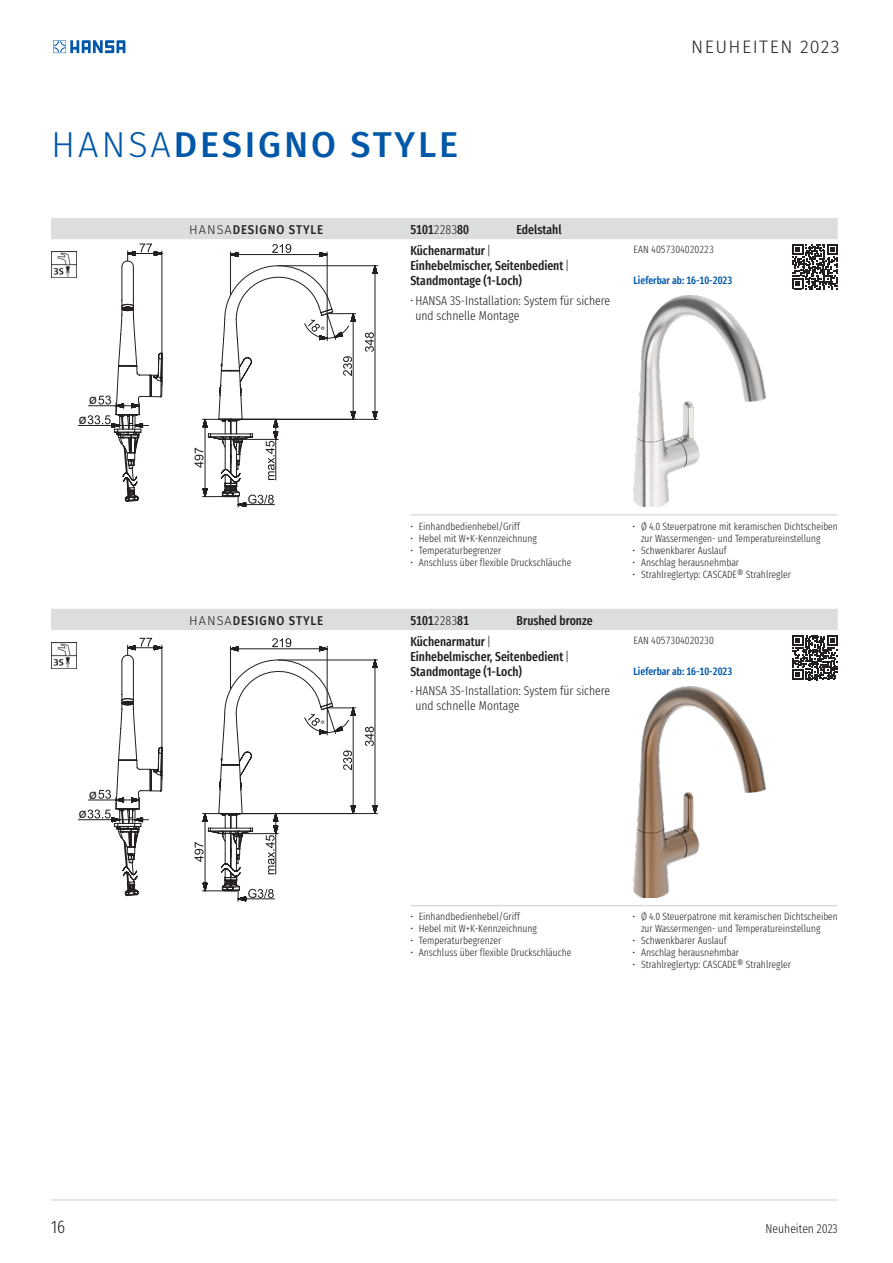
<style>
.page{position:relative;width:893px;height:1263px;background:#fff}
.page>*{position:absolute;margin:0;border:0;box-sizing:border-box;transform-origin:0 0}
.links_ZAB_30pt{font:500 36px "Fira Sans";letter-spacing:.08em;color:#0157a8}
.t1{font:300 18px "Fira Sans";letter-spacing:.08em;color:#231f20}
.t2{font:300 18px "Fira Sans Compressed";color:#231f20}
.Image{font:13.65px "Arial";color:#231f20}
._10pt_ZAB_GS_Advance{font:300 12.75px/15px "Fira Sans Compressed";color:#231f20}
._10pt_ZAB_GS_Abst_1{font:500 12.75px/15px "Fira Sans Compressed";color:#231f20}
._10pt_ZAB_GS{font:500 12.75px "Fira Sans";letter-spacing:.08em;color:#231f20;scale:.9 1}
._10pt_ZAB_GS-2{font:500 12.75px "Fira Sans Compressed";color:#231f20}
._8pt_ZAB_GS{font:500 12.75px "Fira Sans Compressed";color:#231f20}
.Artikelnummer{font:500 12.75px "Fira Sans Compressed";color:#231f20}
.Image-2{font:11.4px "Arial";color:#231f20}
._8pt_ZAB_GS_Aufzählu{font:300 10.5px/12px "Fira Sans Compressed";color:#231f20}
._8pt_ZAB_GS-2{font:500 10.5px "Fira Sans Compressed";color:#0157a8}
._8pt_ZAB_GS_EAN{font:300 10.5px "Fira Sans Compressed";color:#231f20}
.s1{font-weight:300}
.s2{font-size:10.5px}
.s3{font-size:12px}
</style>
<div class="page">
<hr style="left:51px;top:1199px;width:787px;height:2px;background:#dcdddf">
<svg style="left:53px;top:40px;width:72px;height:13px"></svg>
<svg style="left:51px;top:218px;width:787px;height:290px"></svg>
<hr style="left:410px;top:514px;width:428px;height:1px;background:#dcdddf">
<svg style="left:51px;top:609px;width:787px;height:293px"></svg>
<div style="left:410px;top:899px;width:428px;height:7px;background:#fff"></div>
<hr style="left:410px;top:905px;width:428px;height:1px;background:#dcdddf">
<h2 class="t1" style="left:691px;top:34px;width:150px">NEUHEITEN 2023</h2>
<p class="links_ZAB_30pt" style="left:51px;top:116px;width:409px"><span class="s1">HANSA</span>DESIGNO STYLE</p>
<p class="_10pt_ZAB_GS" style="left:189px;top:219px;width:151px"><span class="s1">HANSA</span>DESIGNO STYLE</p>
<p class="Artikelnummer" style="left:410px;top:219px;width:60px">5101<span class="s1">2283</span>80</p>
<p class="_8pt_ZAB_GS" style="left:517px;top:219px;width:47px">Edelstahl</p>
<p class="Image-2" style="left:321px;top:323px;width:6px">°</p>
<p class="_10pt_ZAB_GS-2" style="left:410px;top:241px;width:82px">Küchenarmatur<span class="s1">|</span></p>
<p class="_10pt_ZAB_GS_Abst_1" style="left:410px;top:258px;width:160px">Einhebelmischer, Seitenbedient<span class="s1">|<br></span>Standmontage (1-Loch)</p>
<p class="_10pt_ZAB_GS_Advance" style="left:415px;top:293px;width:196px;text-indent:-5px"><span class="s2">•</span> HANSA 3S-Installation: System für sichere und schnelle Montage</p>
<p class="_8pt_ZAB_GS_EAN" style="left:634px;top:242px;width:82px">EAN 4057304020223</p>
<p class="_8pt_ZAB_GS-2" style="left:634px;top:272px;width:100px">Lieferbar ab: 16-10-2023</p>
<p class="Image" style="left:89px;top:390px;width:10px">ø</p>
<p class="Image" style="left:79px;top:410px;width:10px">ø</p>
<p class="Image" style="left:89px;top:784px;width:10px">ø</p>
<p class="Image" style="left:79px;top:804px;width:10px">ø</p>
<p class="_8pt_ZAB_GS_Aufzählu" style="left:410px;top:520px;width:111px">• Einhandbedienhebel/Griff</p>
<p class="_8pt_ZAB_GS_Aufzählu" style="left:410px;top:532px;width:128px">• Hebel mit W+K-Kennzeichnung</p>
<p class="_8pt_ZAB_GS_Aufzählu" style="left:410px;top:544px;width:93px">• Temperaturbegrenzer</p>
<p class="_8pt_ZAB_GS_Aufzählu" style="left:410px;top:556px;width:163px">• Anschluss über flexible Druckschläuche</p>
<p class="_10pt_ZAB_GS" style="left:189px;top:610px;width:151px"><span class="s1">HANSA</span>DESIGNO STYLE</p>
<p class="Artikelnummer" style="left:410px;top:610px;width:60px">5101<span class="s1">2283</span>81</p>
<p class="_8pt_ZAB_GS" style="left:517px;top:610px;width:77px">Brushed bronze</p>
<p class="Image-2" style="left:321px;top:717px;width:6px">°</p>
<p class="_10pt_ZAB_GS-2" style="left:410px;top:631px;width:82px">Küchenarmatur<span class="s1">|</span></p>
<p class="_10pt_ZAB_GS_Abst_1" style="left:410px;top:649px;width:160px">Einhebelmischer, Seitenbedient<span class="s1">|<br></span>Standmontage (1-Loch)</p>
<p class="_10pt_ZAB_GS_Advance" style="left:415px;top:683px;width:196px;text-indent:-5px"><span class="s2">•</span> HANSA 3S-Installation: System für sichere und schnelle Montage</p>
<p class="_8pt_ZAB_GS_Aufzählu" style="left:641px;top:520px;width:198px;text-indent:-9px">• Ø 4.0 Steuerpatrone mit keramischen Dichtscheiben zur Wassermengen- und Temperatureinstellung</p>
<p class="_8pt_ZAB_GS_Aufzählu" style="left:632px;top:544px;width:96px">• Schwenkbarer Auslauf</p>
<p class="_8pt_ZAB_GS_Aufzählu" style="left:632px;top:556px;width:108px">• Anschlag herausnehmbar</p>
<p class="_8pt_ZAB_GS_Aufzählu" style="left:632px;top:568px;width:160px">• Strahlreglertyp: CASCADE<span class="s3">®</span> Strahlregler</p>
<p class="_8pt_ZAB_GS_EAN" style="left:634px;top:633px;width:82px">EAN 4057304020230</p>
<p class="_8pt_ZAB_GS-2" style="left:634px;top:663px;width:100px">Lieferbar ab: 16-10-2023</p>
<p class="_8pt_ZAB_GS_Aufzählu" style="left:410px;top:911px;width:111px">• Einhandbedienhebel/Griff</p>
<p class="_8pt_ZAB_GS_Aufzählu" style="left:410px;top:923px;width:128px">• Hebel mit W+K-Kennzeichnung</p>
<p class="_8pt_ZAB_GS_Aufzählu" style="left:410px;top:935px;width:93px">• Temperaturbegrenzer</p>
<p class="_8pt_ZAB_GS_Aufzählu" style="left:410px;top:947px;width:163px">• Anschluss über flexible Druckschläuche</p>
<p class="_8pt_ZAB_GS_Aufzählu" style="left:641px;top:911px;width:198px;text-indent:-9px">• Ø 4.0 Steuerpatrone mit keramischen Dichtscheiben zur Wassermengen- und Temperatureinstellung</p>
<p class="_8pt_ZAB_GS_Aufzählu" style="left:632px;top:935px;width:96px">• Schwenkbarer Auslauf</p>
<p class="_8pt_ZAB_GS_Aufzählu" style="left:632px;top:947px;width:108px">• Anschlag herausnehmbar</p>
<p class="_8pt_ZAB_GS_Aufzählu" style="left:632px;top:959px;width:160px">• Strahlreglertyp: CASCADE<span class="s3">®</span> Strahlregler</p>
<h2 class="t2" style="left:51px;top:1214px;width:16px">16</h2>
<p class="_10pt_ZAB_GS_Advance" style="left:765px;top:1221px;width:74px">Neuheiten 2023</p>
</div>
